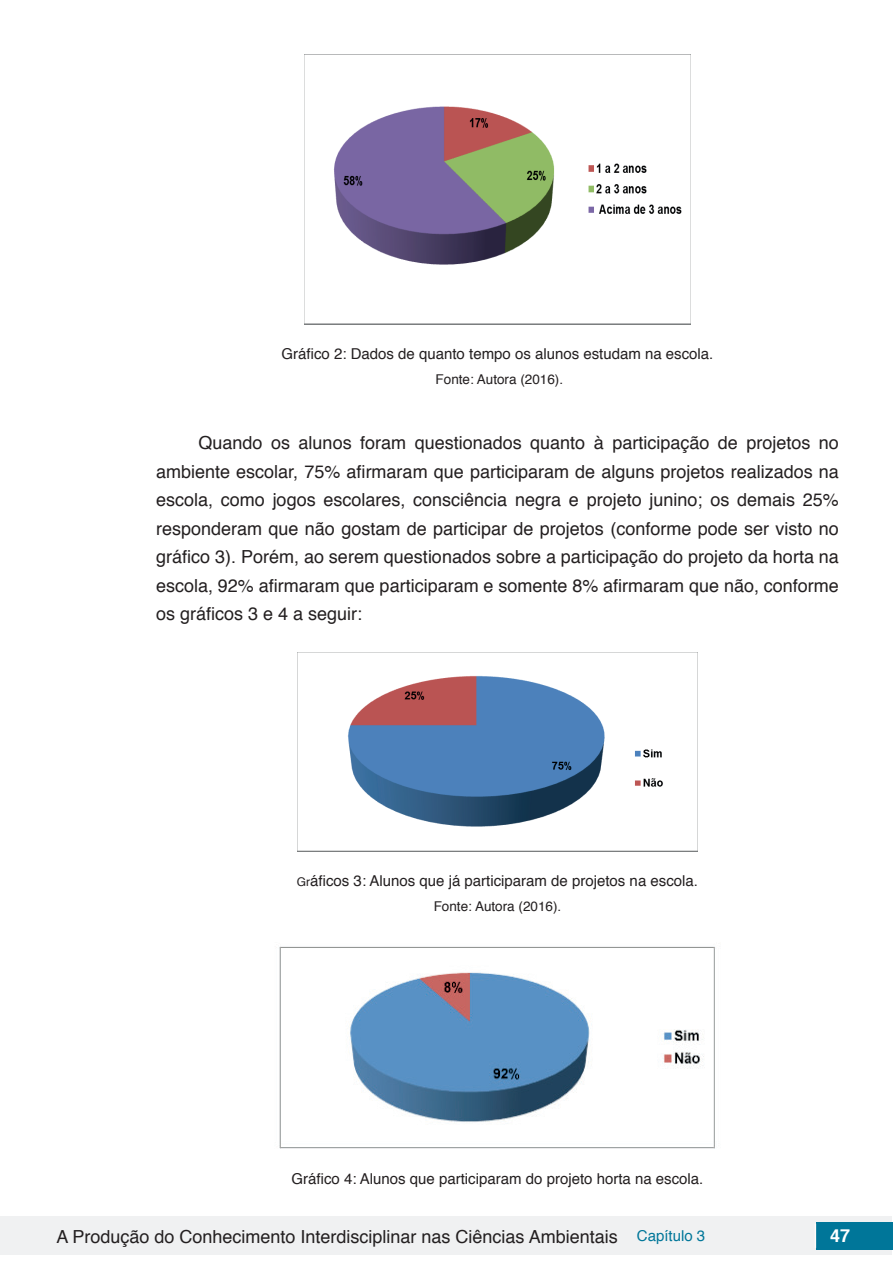
<style>
.page{position:relative;width:893px;height:1263px;background:#fff}
.page>*{position:absolute;margin:0;border:0;box-sizing:border-box;transform-origin:0 0}
.t1{font:18px/28.5px "Helvetica";color:#231f20;text-align:justify}
.t2{font:700 18px "Helvetica";color:#fff}
.t3{font:15px "Helvetica";color:#231f20}
.t4{font:13.5px "Helvetica";color:#231f20}
.s1{font-size:12px}
.s2{font-size:15px;color:#007699}
</style>
<div class="page">
<div style="left:1px;top:1216px;width:891px;height:38px;background:#f0f1f2"></div>
<div style="left:816px;top:1222px;width:77px;height:27px;background:#007699"></div>
<svg style="left:815px;top:1224px;width:1px;height:24px"></svg>
<img style="left:304px;top:54px;width:387px;height:270px">
<img style="left:297px;top:652px;width:401px;height:199px">
<img style="left:279px;top:946px;width:436px;height:203px">
<p class="t3" style="left:282px;top:342px;width:433px">Gráfico 2: Dados de quanto tempo os alunos estudam na escola.</p>
<p class="t4" style="left:436px;top:369px;width:129px">Fonte: Autora (2016).</p>
<p class="t1" style="left:156px;top:429px;width:684px;text-indent:43px">Quando os alunos foram questionados quanto à participação de projetos no ambiente escolar, 75% afirmaram que participaram de alguns projetos realizados na escola, como jogos escolares, consciência negra e projeto junino; os demais 25% responderam que não gostam de participar de projetos (conforme pode ser visto no gráfico 3). Porém, ao serem questionados sobre a participação do projeto da horta na escola, 92% afirmaram que participaram e somente 8% afirmaram que não, conforme os gráficos 3 e 4 a seguir:</p>
<p class="t3" style="left:297px;top:869px;width:403px"><span class="s1">Gr</span>áficos 3: Alunos que já participaram de projetos na escola.</p>
<p class="t4" style="left:434px;top:896px;width:129px">Fonte: Autora (2016).</p>
<p class="t3" style="left:292px;top:1167px;width:413px">Gráfico 4: Alunos que participaram do projeto horta na escola.</p>
<p class="t1" style="left:56px;top:1223px;width:650px">A Produção do Conhecimento Interdisciplinar nas Ciências Ambientais <span class="s2">Capítulo 3</span></p>
<p class="t2" style="left:830px;top:1221px;width:22px">47</p>
</div>
